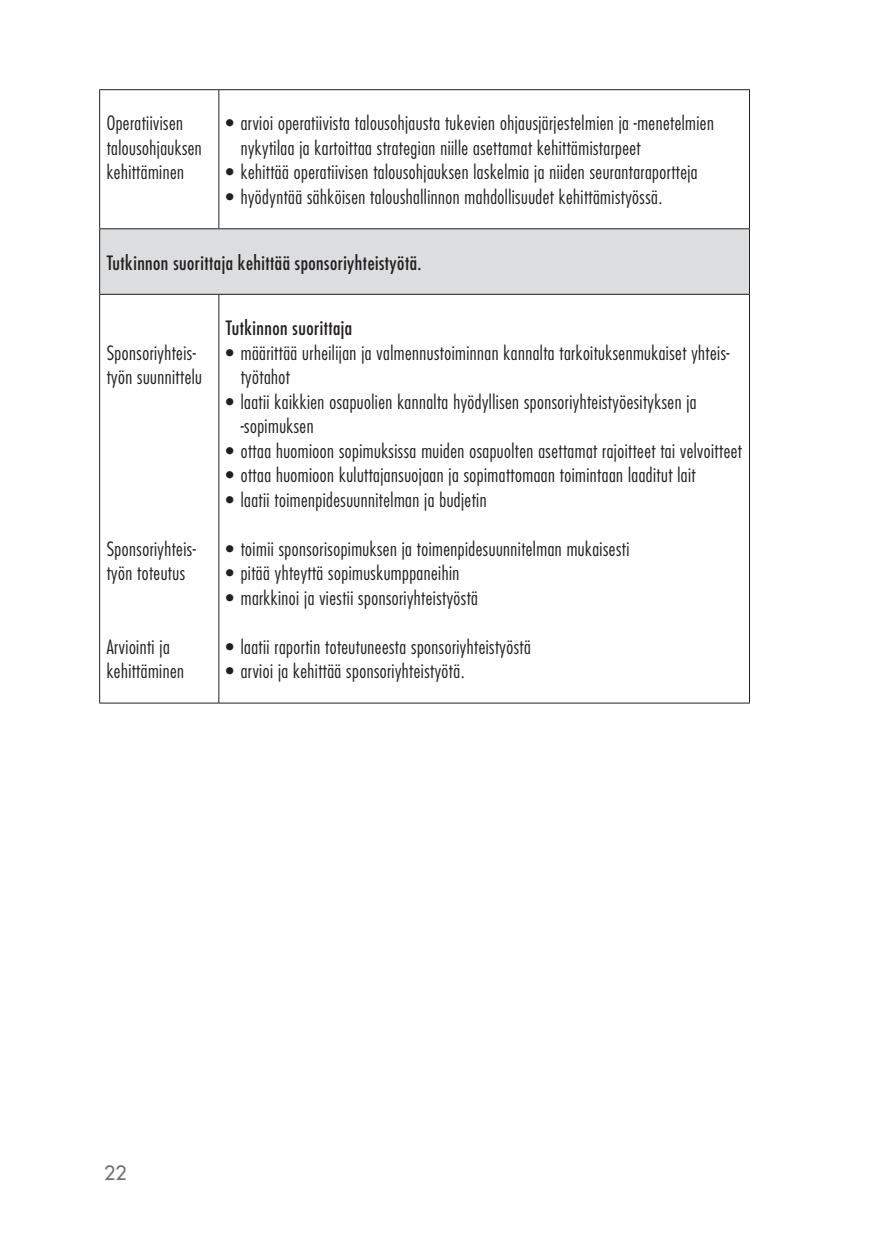
<style>
.page{position:relative;width:874px;height:1241px;background:#fff}
.page>*{position:absolute;margin:0;border:0;box-sizing:border-box;transform-origin:0 0}
.t1{font:300 condensed 19.25px/24.5px "Futura Std";letter-spacing:.025em;color:#231f20}
.t2{font:condensed 19.25px "Futura Std";letter-spacing:.025em;color:#231f20}
.t3{font:500 19.25px "Futura Std";color:#6d6f71}
</style>
<div class="page">
<div style="left:100px;top:229px;width:649px;height:65px;background:#dcddde"></div>
<hr style="left:99px;top:89px;width:120px;height:1px;background:#231f20">
<hr style="left:99px;top:90px;width:1px;height:138px;background:#231f20">
<hr style="left:219px;top:89px;width:530px;height:1px;background:#231f20">
<hr style="left:218px;top:90px;width:1px;height:138px;background:#231f20">
<hr style="left:748px;top:90px;width:1px;height:138px;background:#231f20">
<hr style="left:99px;top:228px;width:120px;height:1px;background:#231f20">
<hr style="left:99px;top:229px;width:1px;height:65px;background:#231f20">
<hr style="left:219px;top:228px;width:530px;height:1px;background:#231f20">
<hr style="left:748px;top:229px;width:1px;height:65px;background:#231f20">
<hr style="left:99px;top:294px;width:120px;height:1px;background:#231f20">
<hr style="left:99px;top:294px;width:1px;height:408px;background:#231f20">
<hr style="left:219px;top:294px;width:530px;height:1px;background:#231f20">
<hr style="left:218px;top:294px;width:1px;height:408px;background:#231f20">
<hr style="left:748px;top:294px;width:1px;height:408px;background:#231f20">
<hr style="left:99px;top:702px;width:120px;height:1px;background:#231f20">
<hr style="left:219px;top:702px;width:530px;height:1px;background:#231f20">
<p class="t1" style="left:107px;top:111px;width:97px">Operatiivisen talousohjauksen kehittäminen</p>
<p class="t1" style="left:241px;top:111px;width:474px;text-indent:-15px">• arvioi operatiivista talousohjausta tukevien ohjausjärjestelmien ja -menetelmien nykytilaa ja kartoittaa strategian niille asettamat kehittämistarpeet</p>
<p class="t1" style="left:226px;top:160px;width:473px">• kehittää operatiivisen talousohjauksen laskelmia ja niiden seurantaraportteja</p>
<p class="t1" style="left:226px;top:184px;width:438px">• hyödyntää sähköisen taloushallinnon mahdollisuudet kehittämistyössä.</p>
<p class="t2" style="left:107px;top:251px;width:316px">Tutkinnon suorittaja kehittää sponsoriyhteistyötä.</p>
<p class="t1" style="left:107px;top:340px;width:97px">Sponsoriyhteis&shy;työn suunnittelu</p>
<p class="t1" style="left:107px;top:536px;width:90px">Sponsoriyhteis&shy;työn toteutus</p>
<p class="t1" style="left:107px;top:634px;width:79px">Arviointi ja kehittäminen</p>
<p class="t2" style="left:226px;top:316px;width:128px">Tutkinnon suorittaja</p>
<p class="t1" style="left:241px;top:340px;width:490px;text-indent:-15px">• määrittää urheilijan ja valmennustoiminnan kannalta tarkoituksenmukaiset yhteis&shy;työtahot</p>
<p class="t1" style="left:241px;top:389px;width:457px;text-indent:-15px">• laatii kaikkien osapuolien kannalta hyödyllisen sponsoriyhteistyöesityksen ja -sopimuksen</p>
<p class="t1" style="left:226px;top:438px;width:517px">• ottaa huomioon sopimuksissa muiden osapuolten asettamat rajoitteet tai velvoitteet</p>
<p class="t1" style="left:226px;top:463px;width:471px">• ottaa huomioon kuluttajansuojaan ja sopimattomaan toimintaan laaditut lait</p>
<p class="t1" style="left:226px;top:487px;width:262px">• laatii toimenpidesuunnitelman ja budjetin</p>
<p class="t1" style="left:226px;top:536px;width:405px">• toimii sponsorisopimuksen ja toimenpidesuunnitelman mukaisesti</p>
<p class="t1" style="left:226px;top:561px;width:235px">• pitää yhteyttä sopimuskumppaneihin</p>
<p class="t1" style="left:226px;top:585px;width:253px">• markkinoi ja viestii sponsoriyhteistyöstä</p>
<p class="t1" style="left:226px;top:634px;width:306px">• laatii raportin toteutuneesta sponsoriyhteistyöstä</p>
<p class="t1" style="left:226px;top:659px;width:240px">• arvioi ja kehittää sponsoriyhteistyötä.</p>
<p class="t3" style="left:104px;top:1160px;width:24px">22</p>
</div>
